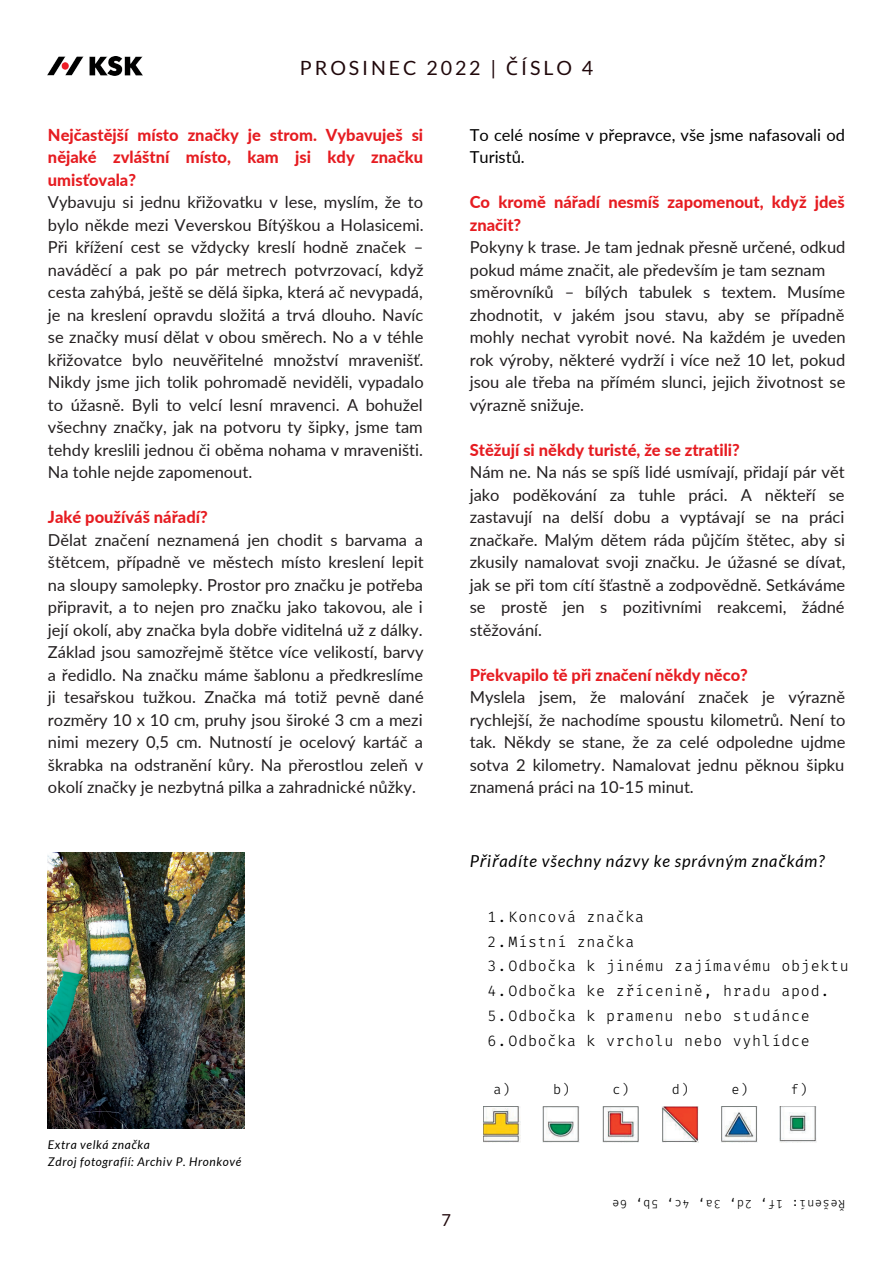
<style>
.page{position:relative;width:893px;height:1264px;background:#fff}
.page>*{position:absolute;margin:0;border:0;box-sizing:border-box;transform-origin:0 0}
.t1{font:19.65px "Lato";letter-spacing:.15em;color:#20080b}
.t2{font:16.5px/22.5px "Lato";color:#231f20;text-align:justify}
.t3{font:800 16.5px/22.5px "Lato";color:#e61c21;text-align:justify}
.t4{font:16.5px/22.5px "Lato";color:#000}
.t5{font:italic 16.5px "Lato";letter-spacing:.05em;color:#000}
.t6{font:16.5px "Lato";color:#20080b}
.t7{font:300 15px/24.8px "Fira Code";letter-spacing:.05em;color:#000}
.t8{font:300 13.5px "Fira Code";color:#000}
.t9{font:italic 12px/17px "Lato";letter-spacing:.05em;color:#000}
.t10{font:300 12px "Fira Code";letter-spacing:.05em;color:#000}
.s1{font-family:"Noto Sans"}
</style>
<div class="page">
<img style="left:48px;top:56px;width:94px;height:19px">
<img style="left:779px;top:1106px;width:37px;height:36px">
<img style="left:483px;top:1106px;width:37px;height:36px">
<img style="left:542px;top:1106px;width:37px;height:36px">
<img style="left:602px;top:1106px;width:37px;height:36px">
<img style="left:721px;top:1106px;width:36px;height:36px">
<img style="left:662px;top:1106px;width:36px;height:36px">
<img style="left:48px;top:852px;width:196px;height:275px">
<p class="t1" style="left:300px;top:56px;width:295px">PROSINEC 2022 | <span class="s1">Č</span>ÍSLO 4</p>
<p class="t3" style="left:48px;top:123px;width:377px">Nejčastější místo značky je strom. Vybavuješ si nějaké zvláštní místo, kam jsi kdy značku umisťovala?</p>
<p class="t2" style="left:48px;top:191px;width:377px">Vybavuju si jednu křižovatku v lese, myslím, že to bylo někde mezi Veverskou Bítýškou a Holasicemi.<br>Při křížení cest se vždycky kreslí hodně značek – naváděcí a pak po pár metrech potvrzovací, když cesta zahýbá, ještě se dělá šipka, která ač nevypadá, je na kreslení opravdu složitá a trvá dlouho. Navíc se značky musí dělat v obou směrech. No a v téhle křižovatce bylo neuvěřitelné množství mravenišť.<br>Nikdy jsme jich tolik pohromadě neviděli, vypadalo to úžasně. Byli to velcí lesní mravenci. A bohužel všechny značky, jak na potvoru ty šipky, jsme tam tehdy kreslili jednou či oběma nohama v mraveništi.<br>Na tohle nejde zapomenout.</p>
<p class="t3" style="left:48px;top:505px;width:161px">Jaké používáš nářadí?</p>
<p class="t2" style="left:48px;top:528px;width:377px">Dělat značení neznamená jen chodit s barvama a štětcem, případně ve městech místo kreslení lepit na sloupy samolepky. Prostor pro značku je potřeba připravit, a to nejen pro značku jako takovou, ale i její okolí, aby značka byla dobře viditelná už z dálky.<br>Základ jsou samozřejmě štětce více velikostí, barvy a ředidlo. Na značku máme šablonu a předkreslíme ji tesařskou tužkou. Značka má totiž pevně dané rozměry 10 x 10 cm, pruhy jsou široké 3 cm a mezi nimi mezery 0,5 cm. Nutností je ocelový kartáč a škrabka na odstranění kůry. Na přerostlou zeleň v okolí značky je nezbytná pilka a zahradnické nůžky.</p>
<p class="t4" style="left:469px;top:123px;width:376px">To celé nosíme v přepravce, vše jsme nafasovali od<br>Turistů.</p>
<p class="t3" style="left:469px;top:191px;width:376px">Co kromě nářadí nesmíš zapomenout, když jdeš značit?</p>
<p class="t2" style="left:469px;top:235px;width:377px;text-align:left">Pokyny k trase. Je tam jednak přesně určené, odkud pokud máme značit, ale především je tam seznam směrovníků – bílých tabulek s textem. Musíme zhodnotit, v jakém jsou stavu, aby se případně mohly nechat vyrobit nové. Na každém je uveden rok výroby, některé vydrží i více než 10 let, pokud jsou ale třeba na přímém slunci, jejich životnost se výrazně snižuje.</p>
<p class="t3" style="left:469px;top:438px;width:271px">Stěžují si někdy turisté, že se ztratili?</p>
<p class="t2" style="left:469px;top:460px;width:377px">Nám ne. Na nás se spíš lidé usmívají, přidají pár vět jako poděkování za tuhle práci. A někteří se zastavují na delší dobu a vyptávají se na práci značkaře. Malým dětem ráda půjčím štětec, aby si zkusily namalovat svoji značku. Je úžasné se dívat, jak se při tom cítí šťastně a zodpovědně. Setkáváme se prostě jen s pozitivními reakcemi, žádné stěžování.</p>
<p class="t3" style="left:469px;top:663px;width:279px">Překvapilo tě při značení někdy něco?</p>
<p class="t2" style="left:469px;top:685px;width:377px">Myslela jsem, že malování značek je výrazně rychlejší, že nachodíme spoustu kilometrů. Není to tak. Někdy se stane, že za celé odpoledne ujdme sotva 2 kilometry. Namalovat jednu pěknou šipku znamená práci na 10-15 minut.</p>
<p class="t9" style="left:48px;top:1135px;width:195px">Extra velká zna<span class="s1">č</span>ka<br>Zdroj fotografií: Archiv P. Hronkové</p>
<p class="t5" style="left:469px;top:851px;width:356px">P<span class="s1">ř</span>i<span class="s1">ř</span>adíte všechny názvy ke správným zna<span class="s1">č</span>kám?</p>
<p class="t7" style="left:487px;top:904px;width:363px">1.Koncová značka<br>2.Místní značka<br>3.Odbočka k jinému zajímavému objektu<br>4.Odbočka ke zřícenině, hradu apod.<br>5.Odbočka k pramenu nebo studánce<br>6.Odbočka k vrcholu nebo vyhlídce</p>
<p class="t8" style="left:493px;top:1080px;width:18px">a)</p>
<p class="t8" style="left:553px;top:1080px;width:18px">b)</p>
<p class="t8" style="left:612px;top:1080px;width:18px">c)</p>
<p class="t8" style="left:672px;top:1080px;width:18px">d)</p>
<p class="t8" style="left:731px;top:1080px;width:18px">e)</p>
<p class="t8" style="left:790px;top:1080px;width:18px">f)</p>
<p class="t6" style="left:441px;top:1209px;width:11px">7</p>
<p class="t10" style="left:627px;top:1211px;width:16px;rotate:-180deg">6e</p>
<p class="t10" style="left:658px;top:1211px;width:24px;rotate:-180deg">5b,</p>
<p class="t10" style="left:689px;top:1211px;width:24px;rotate:-180deg">4c,</p>
<p class="t10" style="left:720px;top:1211px;width:24px;rotate:-180deg">3a,</p>
<p class="t10" style="left:751px;top:1211px;width:24px;rotate:-180deg">2d,</p>
<p class="t10" style="left:783px;top:1211px;width:24px;rotate:-180deg">1f,</p>
<p class="t10" style="left:845px;top:1211px;width:55px;rotate:-180deg">Řešení:</p>
</div>
